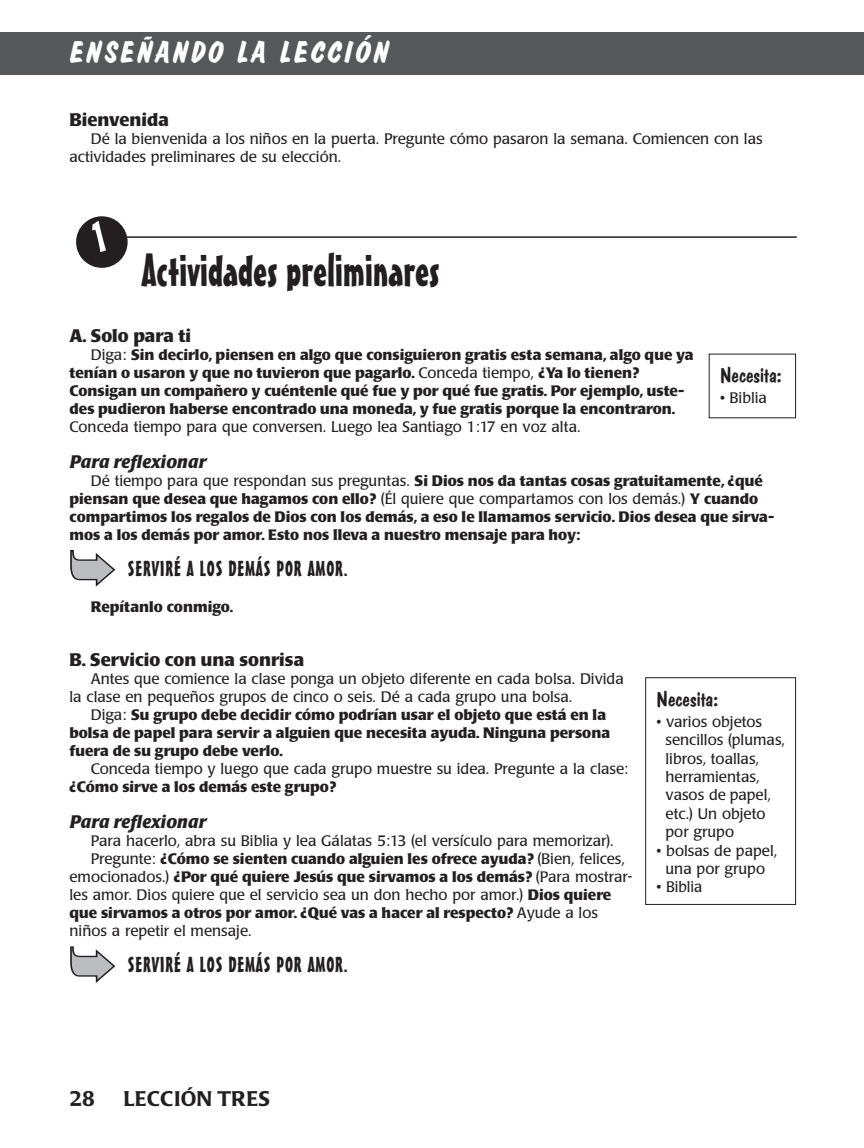
<style>
.page{position:relative;width:864px;height:1148px;background:#fff}
.page>*{position:absolute;margin:0;border:0;box-sizing:border-box;transform-origin:0 0}
.t1{font:45px "Mister Earl BT";color:#231f20}
.t2{font:italic 700 30px "Dom Casual D";letter-spacing:.095em;color:#fff}
.t3{font:21px "Mister Earl BT";letter-spacing:.04em;color:#231f20}
.t4{font:21px "Dom Casual D";color:#231f20;scale:1.05 1}
.t5{font:500 21px "Poppl Laudatio";color:#231f20}
.t6{font:700 18px "Poppl Laudatio";color:#231f20}
.t7{font:italic 700 18px "Poppl Laudatio";color:#231f20}
.t8{font:700 15px/18px "Poppl Laudatio";color:#231f20}
.t9{font:15px/18.3px "Poppl Laudatio";color:#231f20}
.s1{font-weight:400}
.s2{font-weight:700}
</style>
<div class="page">
<div style="left:76px;top:216px;width:52px;height:52px;background:#231f20;border-radius:50%"></div>
<hr style="left:125px;top:236px;width:672px;height:2px;background:#231f20">
<div style="left:0;top:32px;width:864px;height:42px;background:#57585a"></div>
<svg style="left:70px;top:550px;width:45px;height:36px"></svg>
<svg style="left:70px;top:946px;width:45px;height:37px"></svg>
<div style="left:645px;top:677px;width:151px;height:227px;border:1px solid #231f20"></div>
<h2 class="t2" style="left:70px;top:34px;width:320px">ENSEÑANDO LA LECCIÓN</h2>
<p class="t6" style="left:70px;top:113px;width:101px">Bienvenida</p>
<p class="t9" style="left:70px;top:131px;width:695px;text-indent:21px">Dé la bienvenida a los niños en la puerta. Pregunte cómo pasaron la semana. Comiencen con las actividades preliminares de su elección.</p>
<h1 class="t1" style="left:142px;top:253px;width:299px">Actividades preliminares</h1>
<p class="t6" style="left:70px;top:329px;width:123px">A. Solo para ti</p>
<p class="t8" style="left:70px;top:347px;width:626px;text-indent:21px"><span class="s1">Diga:</span> Sin decirlo, piensen en algo que consiguieron gratis esta semana, algo que ya tenían o usaron y que no tuvieron que pagarlo. <span class="s1">Conceda tiempo,</span> ¿Ya lo tienen?<br>Consigan un compañero y cuéntenle qué fue y por qué fue gratis. Por ejemplo, uste&shy;des pudieron haberse encontrado una moneda, y fue gratis porque la encontraron.</p>
<p class="t9" style="left:70px;top:419px;width:513px">Conceda tiempo para que conversen. Luego lea Santiago 1:17 en voz alta.</p>
<p class="t7" style="left:70px;top:455px;width:138px">Para reflexionar</p>
<p class="t8" style="left:70px;top:473px;width:706px;text-indent:21px"><span class="s1">Dé tiempo para que respondan sus preguntas.</span> Si Dios nos da tantas cosas gratuitamente, ¿qué piensan que desea que hagamos con ello? <span class="s1">(Él quiere que compartamos con los demás.)</span> Y cuando compartimos los regalos de Dios con los demás, a eso le llamamos servicio. Dios desea que sirva&shy;mos a los demás por amor. Esto nos lleva a nuestro mensaje para hoy:</p>
<h3 class="t3" style="left:128px;top:561px;width:221px">SERVIRÉ A LOS DEMÁS POR AMOR.</h3>
<p class="t8" style="left:91px;top:599px;width:144px">Repítanlo conmigo.</p>
<p class="t6" style="left:70px;top:653px;width:236px">B. Servicio con una sonrisa</p>
<p class="t9" style="left:70px;top:671px;width:556px;text-indent:21px">Antes que comience la clase ponga un objeto diferente en cada bolsa. Divida la clase en pequeños grupos de cinco o seis. Dé a cada grupo una bolsa.</p>
<p class="t8" style="left:70px;top:707px;width:542px;text-indent:21px"><span class="s1">Diga:</span> Su grupo debe decidir cómo podrían usar el objeto que está en la bolsa de papel para servir a alguien que necesita ayuda. Ninguna persona fuera de su grupo debe verlo.</p>
<p class="t9" style="left:91px;top:761px;width:539px">Conceda tiempo y luego que cada grupo muestre su idea. Pregunte a la clase:</p>
<p class="t8" style="left:70px;top:779px;width:268px">¿Cómo sirve a los demás este grupo?</p>
<p class="t7" style="left:70px;top:815px;width:138px">Para reflexionar</p>
<p class="t9" style="left:91px;top:833px;width:524px">Para hacerlo, abra su Biblia y lea Gálatas 5:13 (el versículo para memorizar).</p>
<p class="t8" style="left:91px;top:851px;width:536px"><span class="s1">Pregunte:</span> ¿Cómo se sienten cuando alguien les ofrece ayuda? <span class="s1">(Bien, felices,</span></p>
<p class="t8" style="left:70px;top:869px;width:564px"><span class="s1">emocionados.)</span> ¿Por qué quiere Jesús que sirvamos a los demás? <span class="s1">(Para mostrar-</span></p>
<p class="t9" style="left:70px;top:887px;width:543px">les amor. Dios quiere que el servicio sea un don hecho por amor.) <span class="s2">Dios quiere</span></p>
<p class="t8" style="left:70px;top:905px;width:530px">que sirvamos a otros por amor. ¿Qué vas a hacer al respecto? <span class="s1">Ayude a los</span></p>
<p class="t9" style="left:70px;top:923px;width:184px">niños a repetir el mensaje.</p>
<h3 class="t3" style="left:128px;top:957px;width:221px">SERVIRÉ A LOS DEMÁS POR AMOR.</h3>
<h3 class="t4" style="left:720px;top:363px;width:60px">Necesita:</h3>
<p class="t9" style="left:720px;top:390px;width:49px">• Biblia</p>
<h3 class="t4" style="left:657px;top:686px;width:60px">Necesita:</h3>
<p class="t9" style="left:666px;top:714px;width:121px;text-indent:-9px">• varios objetos sencillos (plumas, libros, toallas, herramientas, vasos de papel, etc.) Un objeto por grupo</p>
<p class="t9" style="left:657px;top:842px;width:122px;text-align:center">• bolsas de papel, una por grupo</p>
<p class="t9" style="left:657px;top:879px;width:47px">• Biblia</p>
<h3 class="t5" style="left:70px;top:1090px;width:27px">28</h3>
<h3 class="t5" style="left:124px;top:1090px;width:148px">LECCIÓN TRES</h3>
</div>
